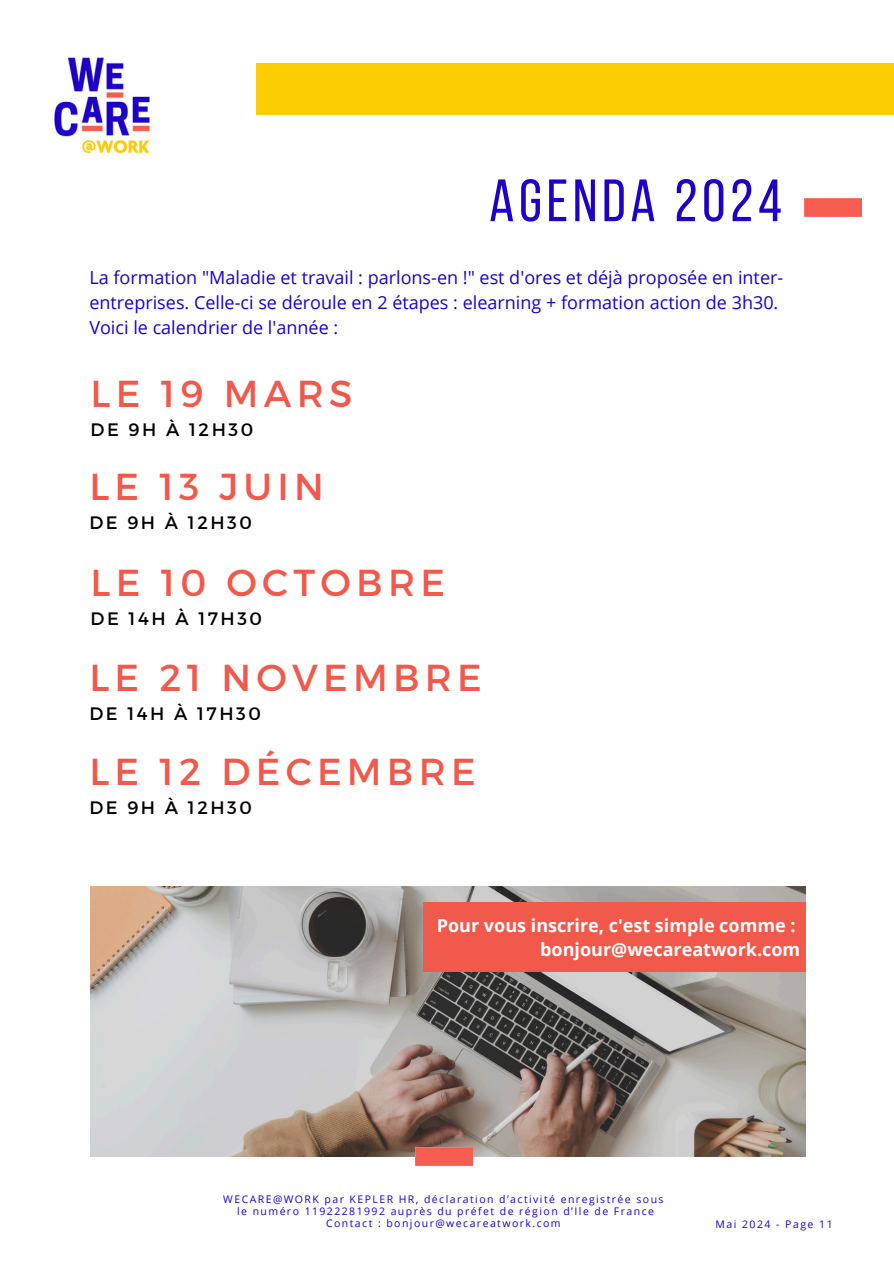
<style>
.page{position:relative;width:894px;height:1264px;background:#fff}
.page>*{position:absolute;margin:0;border:0;box-sizing:border-box;transform-origin:0 0}
.t1{font:59.55px "Bebas Neue";letter-spacing:.08em;color:#1e00c8}
.t2{font:37.5px "Montserrat";letter-spacing:.14em;color:#f0594b}
.t3{font:18px/24.8px "Open Sans";color:#1e00c8}
.t4{font:700 18px/24.8px "Open Sans";color:#fff;text-align:right}
.t5{font:18px "Montserrat";letter-spacing:.14em;color:#000}
.t6{font:10.5px/11.9px "Open Sans";letter-spacing:.135em;color:#1e00c8;text-align:center}
</style>
<div class="page">
<div style="left:256px;top:64px;width:637px;height:50px;background:#fccd03"></div>
<img style="left:804px;top:198px;width:57px;height:18px">
<img style="left:54px;top:57px;width:96px;height:97px">
<img style="left:91px;top:886px;width:714px;height:270px">
<img style="left:415px;top:1147px;width:57px;height:18px">
<div style="left:423px;top:902px;width:382px;height:70px;background:#f0594b"></div>
<h1 class="t1" style="left:489px;top:176px;width:294px">AGENDA 2024</h1>
<p class="t3" style="left:89px;top:265px;width:695px">La formation "Maladie et travail : parlons-en !" est d'ores et déjà proposée en inter&shy;entreprises. Celle-ci se déroule en 2 étapes : elearning + formation action de 3h30.<br>Voici le calendrier de l'année :</p>
<h2 class="t2" style="left:91px;top:369px;width:263px">LE 19 MARS</h2>
<p class="t5" style="left:91px;top:418px;width:164px">DE 9H À 12H30</p>
<h2 class="t2" style="left:89px;top:462px;width:236px">LE 13 JUIN</h2>
<p class="t5" style="left:89px;top:511px;width:164px">DE 9H À 12H30</p>
<h2 class="t2" style="left:91px;top:558px;width:356px">LE 10 OCTOBRE</h2>
<p class="t5" style="left:91px;top:607px;width:173px">DE 14H À 17H30</p>
<h2 class="t2" style="left:89px;top:653px;width:394px">LE 21 NOVEMBRE</h2>
<p class="t5" style="left:89px;top:702px;width:173px">DE 14H À 17H30</p>
<h2 class="t2" style="left:89px;top:747px;width:388px">LE 12 DÉCEMBRE</h2>
<p class="t5" style="left:89px;top:796px;width:164px">DE 9H À 12H30</p>
<p class="t4" style="left:436px;top:912px;width:365px">Pour vous inscrire, c'est simple comme : bonjour@wecareatwork.com</p>
<p class="t6" style="left:223px;top:1193px;width:441px">WECARE@WORK par KEPLER HR, déclaration d’activité enregistrée sous le numéro 11922281992 auprès du préfet de région d’Ile de France<br>Contact : bonjour@wecareatwork.com</p>
<p class="t6" style="left:715px;top:1217px;width:119px">Mai 2024 - Page 11</p>
</div>
